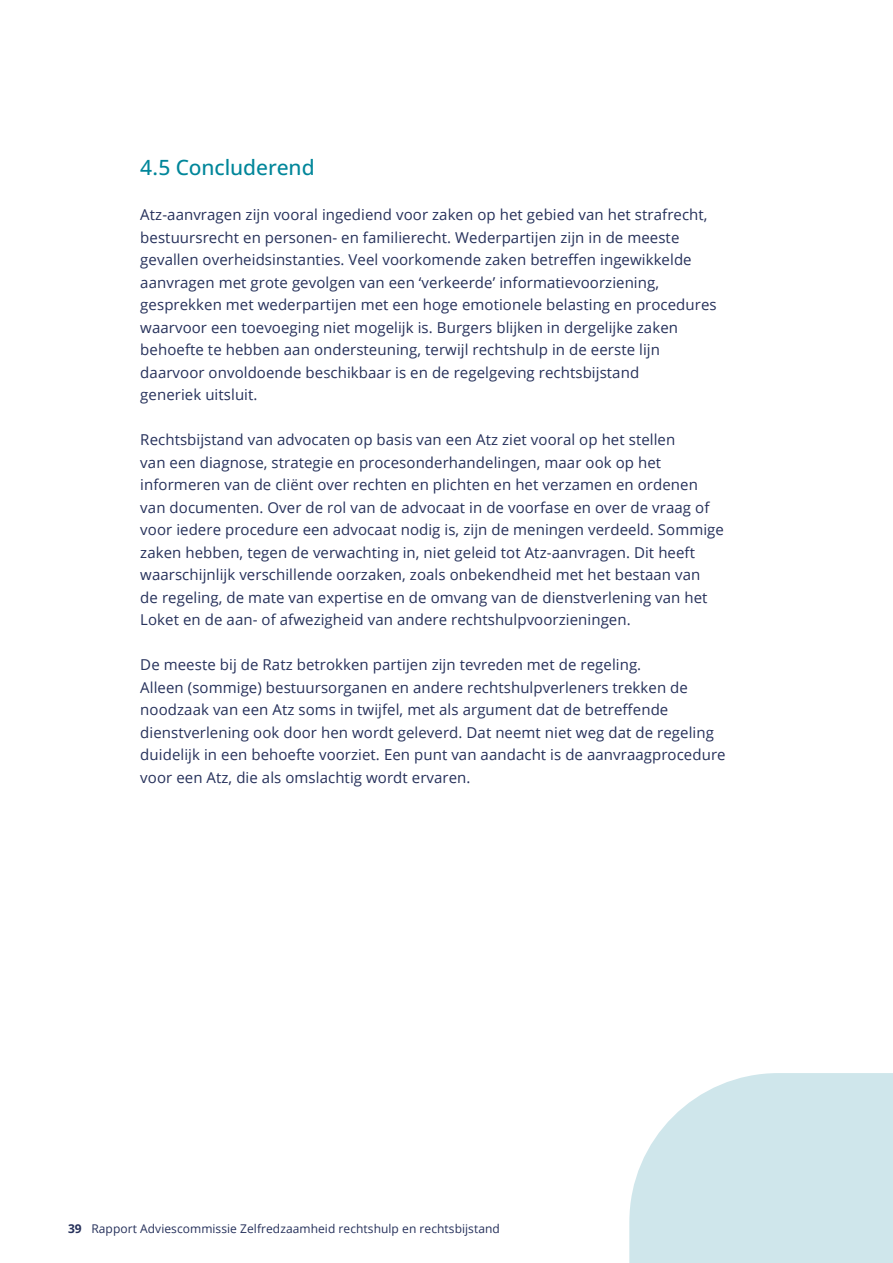
<style>
.page{position:relative;width:893px;height:1263px;background:#fff}
.page>*{position:absolute;margin:0;border:0;box-sizing:border-box;transform-origin:0 0}
.t1{font:500 21px "Open Sans";letter-spacing:-.005em;color:#00869a}
.t2{font:15px/22.5px "Open Sans";letter-spacing:.005em;color:#26315b}
.t3{font:12px "Open Sans";letter-spacing:.005em;color:#26315b}
.s1{font-weight:700}
</style>
<div class="page">
<svg style="left:629px;top:1073px;width:264px;height:190px;background:#d4e8ed"></svg>
<h1 class="t1" style="left:140px;top:153px;width:176px">4.5 Concluderend</h1>
<p class="t2" style="left:140px;top:203px;width:578px">Atz-aanvragen zijn vooral ingediend voor zaken op het gebied van het strafrecht, bestuursrecht en personen- en familierecht. Wederpartijen zijn in de meeste gevallen overheidsinstanties. Veel voorkomende zaken betreffen ingewikkelde aanvragen met grote gevolgen van een ‘verkeerde’ informatievoorziening, gesprekken met wederpartijen met een hoge emotionele belasting en procedures waarvoor een toevoeging niet mogelijk is. Burgers blijken in dergelijke zaken behoefte te hebben aan ondersteuning, terwijl rechtshulp in de eerste lijn daarvoor onvoldoende beschikbaar is en de regelgeving rechtsbijstand<br>generiek uitsluit.</p>
<p class="t2" style="left:140px;top:428px;width:585px">Rechtsbijstand van advocaten op basis van een Atz ziet vooral op het stellen<br>van een diagnose, strategie en procesonderhandelingen, maar ook op het informeren van de cliënt over rechten en plichten en het verzamen en ordenen van documenten. Over de rol van de advocaat in de voorfase en over de vraag of voor iedere procedure een advocaat nodig is, zijn de meningen verdeeld. Sommige zaken hebben, tegen de verwachting in, niet geleid tot Atz-aanvragen. Dit heeft waarschijnlijk verschillende oorzaken, zoals onbekendheid met het bestaan van<br>de regeling, de mate van expertise en de omvang van de dienstverlening van het Loket en de aan- of afwezigheid van andere rechtshulpvoorzieningen.</p>
<p class="t2" style="left:140px;top:653px;width:587px">De meeste bij de Ratz betrokken partijen zijn tevreden met de regeling.<br>Alleen (sommige) bestuursorganen en andere rechtshulpverleners trekken de noodzaak van een Atz soms in twijfel, met als argument dat de betreffende dienstverlening ook door hen wordt geleverd. Dat neemt niet weg dat de regeling duidelijk in een behoefte voorziet. Een punt van aandacht is de aanvraagprocedure voor een Atz, die als omslachtig wordt ervaren.</p>
<p class="t3" style="left:68px;top:1221px;width:433px"><span class="s1">39</span> Rapport Adviescommissie Zelfredzaamheid rechtshulp en rechtsbijstand</p>
</div>
